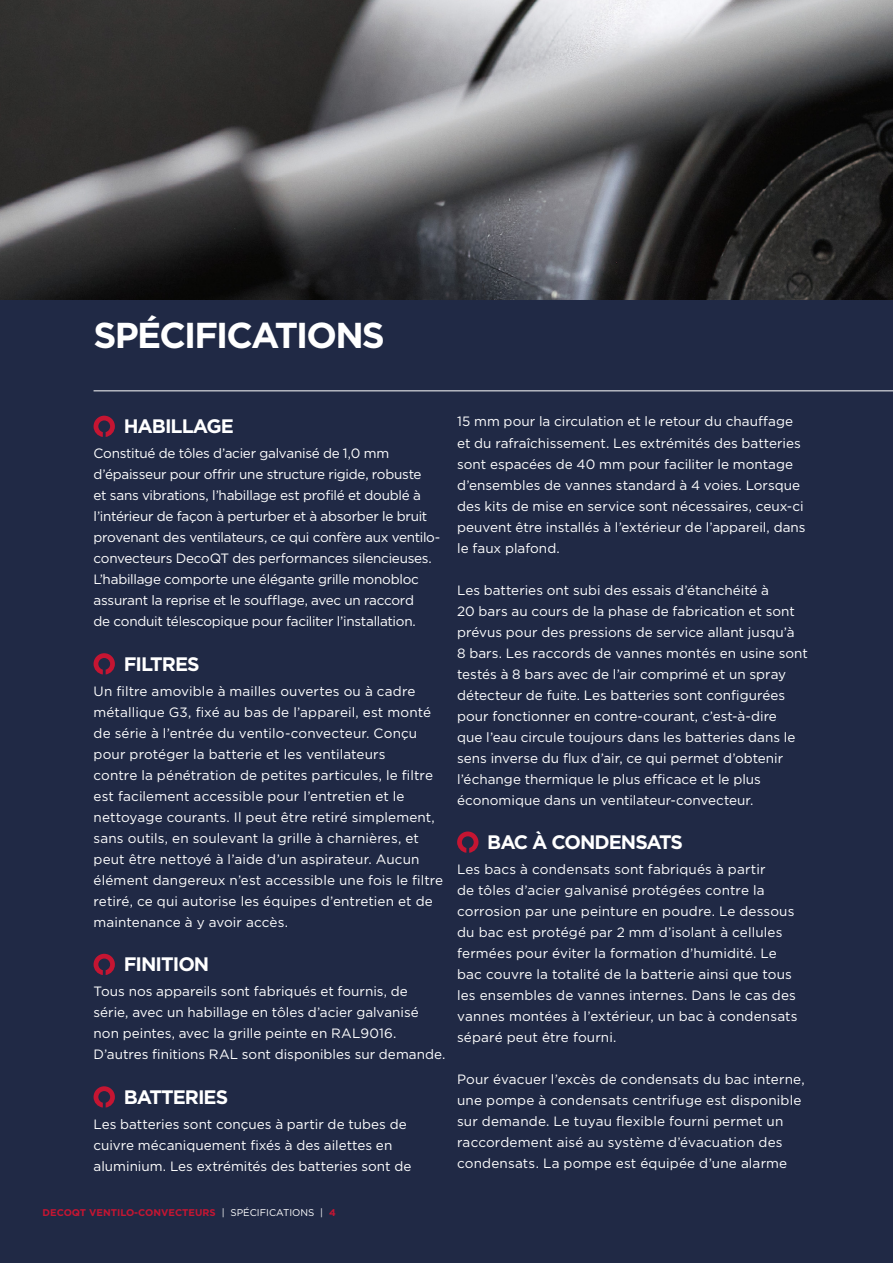
<style>
.page{position:relative;width:893px;height:1263px;background:#202945}
.page>*{position:absolute;margin:0;border:0;box-sizing:border-box;transform-origin:0 0}
.t1{font:700 36px "Gotham";letter-spacing:-.05em;color:#fff}
.t2{font:700 19.5px "Gotham";letter-spacing:-.05em;color:#fff}
.t3{font:13.5px/21px "Gotham";color:#fff}
.t4{font:13.5px/21px "Gotham";letter-spacing:-.02em;color:#fff}
.t5{font:700 9.75px "Gotham";color:#c51532}
.s1{font-weight:400;color:#fff}
</style>
<div class="page">
<img style="left:0;top:0;width:893px;height:300px">
<svg style="left:94px;top:416px;width:21px;height:21px"></svg>
<svg style="left:94px;top:653px;width:21px;height:21px"></svg>
<svg style="left:94px;top:954px;width:21px;height:21px"></svg>
<svg style="left:94px;top:1086px;width:21px;height:21px"></svg>
<svg style="left:457px;top:831px;width:21px;height:22px"></svg>
<hr style="left:94px;top:390px;width:799px;height:1px;background:#fff">
<h1 class="t1" style="left:94px;top:311px;width:293px">SPÉCIFICATIONS</h1>
<h2 class="t2" style="left:124px;top:413px;width:112px">HABILLAGE</h2>
<p class="t4" style="left:94px;top:443px;width:348px">Constitué de tôles d’acier galvanisé de 1,0 mm d’épaisseur pour offrir une structure rigide, robuste<br>et sans vibrations, l’habillage est profilé et doublé à l’intérieur de façon à perturber et à absorber le bruit provenant des ventilateurs, ce qui confère aux ventilo&shy;convecteurs DecoQT des performances silencieuses.<br>L’habillage comporte une élégante grille monobloc assurant la reprise et le soufflage, avec un raccord<br>de conduit télescopique pour faciliter l’installation.</p>
<h2 class="t2" style="left:124px;top:651px;width:77px">FILTRES</h2>
<p class="t3" style="left:94px;top:680px;width:351px">Un filtre amovible à mailles ouvertes ou à cadre métallique G3, fixé au bas de l’appareil, est monté de série à l’entrée du ventilo-convecteur. Conçu pour protéger la batterie et les ventilateurs<br>contre la pénétration de petites particules, le filtre est facilement accessible pour l’entretien et le nettoyage courants. Il peut être retiré simplement, sans outils, en soulevant la grille à charnières, et peut être nettoyé à l’aide d’un aspirateur. Aucun élément dangereux n’est accessible une fois le filtre retiré, ce qui autorise les équipes d’entretien et de maintenance à y avoir accès.</p>
<h2 class="t2" style="left:124px;top:951px;width:87px">FINITION</h2>
<p class="t3" style="left:94px;top:981px;width:354px">Tous nos appareils sont fabriqués et fournis, de série, avec un habillage en tôles d’acier galvanisé non peintes, avec la grille peinte en RAL9016.<br>D’autres finitions RAL sont disponibles sur demande.</p>
<h2 class="t2" style="left:124px;top:1084px;width:106px">BATTERIES</h2>
<p class="t3" style="left:94px;top:1113px;width:319px">Les batteries sont conçues à partir de tubes de cuivre mécaniquement fixés à des ailettes en aluminium. Les extrémités des batteries sont de</p>
<p class="t3" style="left:457px;top:411px;width:350px">15 mm pour la circulation et le retour du chauffage et du rafraîchissement. Les extrémités des batteries sont espacées de 40 mm pour faciliter le montage d’ensembles de vannes standard à 4 voies. Lorsque des kits de mise en service sont nécessaires, ceux-ci peuvent être installés à l’extérieur de l’appareil, dans le faux plafond.</p>
<p class="t3" style="left:457px;top:579px;width:352px">Les batteries ont subi des essais d’étanchéité à<br>20 bars au cours de la phase de fabrication et sont prévus pour des pressions de service allant jusqu’à<br>8 bars. Les raccords de vannes montés en usine sont testés à 8 bars avec de l’air comprimé et un spray détecteur de fuite. Les batteries sont configurées pour fonctionner en contre-courant, c’est-à-dire<br>que l’eau circule toujours dans les batteries dans le sens inverse du flux d’air, ce qui permet d’obtenir l’échange thermique le plus efficace et le plus économique dans un ventilateur-convecteur.</p>
<h2 class="t2" style="left:487px;top:829px;width:197px">BAC À CONDENSATS</h2>
<p class="t3" style="left:457px;top:858px;width:342px">Les bacs à condensats sont fabriqués à partir<br>de tôles d’acier galvanisé protégées contre la corrosion par une peinture en poudre. Le dessous du bac est protégé par 2 mm d’isolant à cellules fermées pour éviter la formation d’humidité. Le bac couvre la totalité de la batterie ainsi que tous les ensembles de vannes internes. Dans le cas des vannes montées à l’extérieur, un bac à condensats séparé peut être fourni.</p>
<p class="t3" style="left:457px;top:1068px;width:349px">Pour évacuer l’excès de condensats du bac interne, une pompe à condensats centrifuge est disponible sur demande. Le tuyau flexible fourni permet un raccordement aisé au système d’évacuation des condensats. La pompe est équipée d’une alarme</p>
<p class="t5" style="left:43px;top:1205px;width:295px">DECOQT VENTILO-CONVECTEURS <span class="s1">| SPÉCIFICATIONS |</span> 4</p>
</div>
